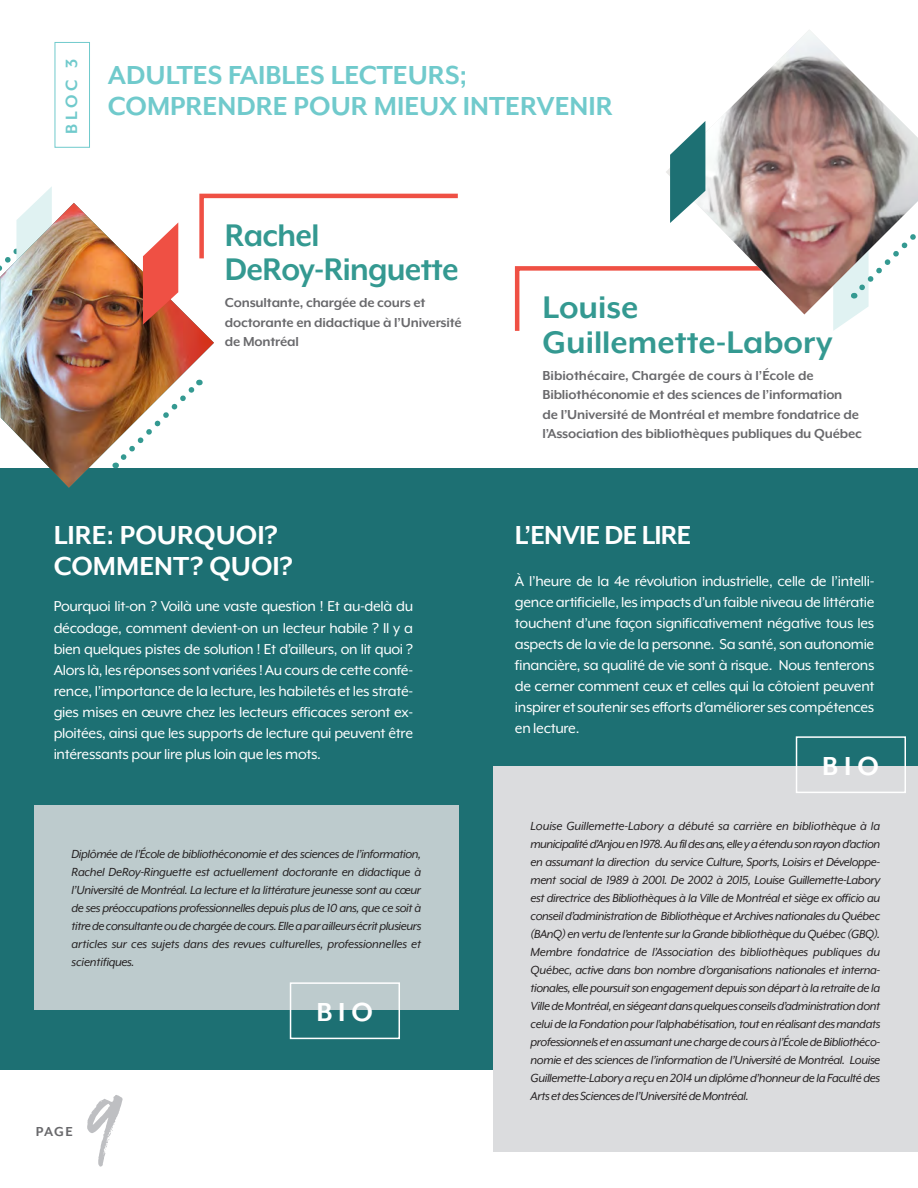
<style>
.page{position:relative;width:918px;height:1188px;background:#fff}
.page>*{position:absolute;margin:0;border:0;box-sizing:border-box;transform-origin:0 0}
.t1{font:90px "Moonstone";color:#bebfc2}
.t2{font:700 36px/34.5px "Mr Eaves XL Mod OT";color:#349991}
.t3{font:700 36px/34.5px "Mr Eaves XL Mod OT";letter-spacing:-.02em;color:#349991;scale:.96 1}
.t4{font:700 30px "Mr Eaves XL Mod OT";color:#70cacc}
.t5{font:700 30px/31.5px "Mr Eaves XL Mod OT";color:#fff}
.t6{font:700 30px "Mr Eaves XL Mod OT";letter-spacing:-.025em;color:#fff}
.t7{font:700 18.75px "Mr Eaves XL Mod OT";color:#70cacc}
.t8{font:16.5px/21px "Mr Eaves XL Mod OT";letter-spacing:-.02em;color:#fff;text-align:justify}
.t9{font:700 15px/19.5px "Mr Eaves XL Mod OT";letter-spacing:-.01em;color:#69696c}
.t10{font:italic 13.5px/18px "Mr Eaves XL Mod OT";letter-spacing:-.03em;color:#231f20;text-align:justify}
</style>
<div class="page">
<div style="left:0;top:468px;width:918px;height:601px;background:#1d7073"></div>
<svg style="left:199px;top:193px;width:259px;height:10px"></svg>
<svg style="left:514px;top:266px;width:152px;height:65px"></svg>
<svg style="left:35px;top:187px;width:17px;height:16px"></svg>
<img style="left:0;top:203px;width:214px;height:285px">
<img style="left:688px;top:30px;width:230px;height:284px">
<svg style="left:115px;top:379px;width:88px;height:89px"></svg>
<svg style="left:833px;top:209px;width:85px;height:122px"></svg>
<div style="left:34px;top:805px;width:425px;height:205px;background:#bdcbcd"></div>
<div style="left:493px;top:766px;width:425px;height:386px;background:#dbdcde"></div>
<div style="left:290px;top:982px;width:110px;height:57px;border:2px solid #fff"></div>
<div style="left:796px;top:736px;width:110px;height:57px;border:2px solid #fff"></div>
<svg style="left:143px;top:222px;width:35px;height:103px"></svg>
<svg style="left:670px;top:121px;width:35px;height:102px"></svg>
<div style="left:55px;top:42px;width:35px;height:106px;border:1px solid #70cacc"></div>
<p class="t7" style="left:62px;top:134px;width:76px;rotate:-90deg">BLOC 3</p>
<p class="t4" style="left:108px;top:60px;width:361px">ADULTES FAIBLES LECTEURS;</p>
<p class="t4" style="left:108px;top:91px;width:507px">COMPRENDRE POUR MIEUX INTERVENIR</p>
<p class="t3" style="left:225px;top:218px;width:245px">Rachel<br>DeRoy-Ringuette</p>
<p class="t9" style="left:225px;top:293px;width:239px">Consultante, chargée de cours et doctorante en didactique à l’Université de Montréal</p>
<p class="t2" style="left:543px;top:290px;width:292px">Louise<br>Guillemette-Labory</p>
<p class="t9" style="left:543px;top:365px;width:321px">Bibiothécaire, Chargée de cours à l’École de Bibliothéconomie et des sciences de l’information<br>de l’Université de Montréal et membre fondatrice de l’Association des bibliothèques publiques du Québec</p>
<p class="t5" style="left:54px;top:519px;width:241px">LIRE: POURQUOI?<br>COMMENT? QUOI?</p>
<p class="t6" style="left:515px;top:520px;width:178px">L’ENVIE DE LIRE</p>
<p class="t8" style="left:54px;top:596px;width:361px">Pourquoi lit-on ? Voilà une vaste question ! Et au-delà du décodage, comment devient-on un lecteur habile ? Il y a bien quelques pistes de solution ! Et d’ailleurs, on lit quoi ?<br>Alors là, les réponses sont variées ! Au cours de cette confé&shy;rence, l’importance de la lecture, les habiletés et les straté&shy;gies mises en œuvre chez les lecteurs efficaces seront ex&shy;ploitées, ainsi que les supports de lecture qui peuvent être intéressants pour lire plus loin que les mots.</p>
<p class="t8" style="left:515px;top:570px;width:361px">À l’heure de la 4e révolution industrielle, celle de l’intelli&shy;gence artificielle, les impacts d’un faible niveau de littératie touchent d’une façon significativement négative tous les aspects de la vie de la personne. Sa santé, son autonomie financière, sa qualité de vie sont à risque. Nous tenterons de cerner comment ceux et celles qui la côtoient peuvent inspirer et soutenir ses efforts d’améliorer ses compétences en lecture.</p>
<p class="t5" style="left:822px;top:750px;width:58px">BIO</p>
<p class="t10" style="left:72px;top:845px;width:351px">Diplômée de l’École de bibliothéconomie et des sciences de l’information, Rachel DeRoy-Ringuette est actuellement doctorante en didactique à l’Université de Montréal. La lecture et la littérature jeunesse sont au cœur de ses préoccupations professionnelles depuis plus de 10 ans, que ce soit à titre de consultante ou de chargée de cours. Elle a par ailleurs écrit plusieurs articles sur ces sujets dans des revues culturelles, professionnelles et scientifiques.</p>
<p class="t9" style="left:36px;top:1122px;width:39px">PAGE</p>
<p class="t1" style="left:88px;top:1068px;width:33px">9</p>
<p class="t5" style="left:316px;top:996px;width:58px">BIO</p>
<p class="t10" style="left:531px;top:817px;width:351px">Louise Guillemette-Labory a débuté sa carrière en bibliothèque à la municipalité d’Anjou en 1978. Au fil des ans, elle y a étendu son rayon d’action en assumant la direction du service Culture, Sports, Loisirs et Développe&shy;ment social de 1989 à 2001. De 2002 à 2015, Louise Guillemette-Labory est directrice des Bibliothèques à la Ville de Montréal et siège ex officio au conseil d’administration de Bibliothèque et Archives nationales du Québec (BAnQ) en vertu de l’entente sur la Grande bibliothèque du Québec (GBQ).<br>Membre fondatrice de l’Association des bibliothèques publiques du Québec, active dans bon nombre d’organisations nationales et interna&shy;tionales, elle poursuit son engagement depuis son départ à la retraite de la Ville de Montréal, en siégeant dans quelques conseils d’administration dont celui de la Fondation pour l’alphabétisation, tout en réalisant des mandats professionnels et en assumant une charge de cours à l’École de Bibliothéco&shy;nomie et des sciences de l’information de l’Université de Montréal. Louise Guillemette-Labory a reçu en 2014 un diplôme d’honneur de la Faculté des Arts et des Sciences de l’Université de Montréal.</p>
</div>
